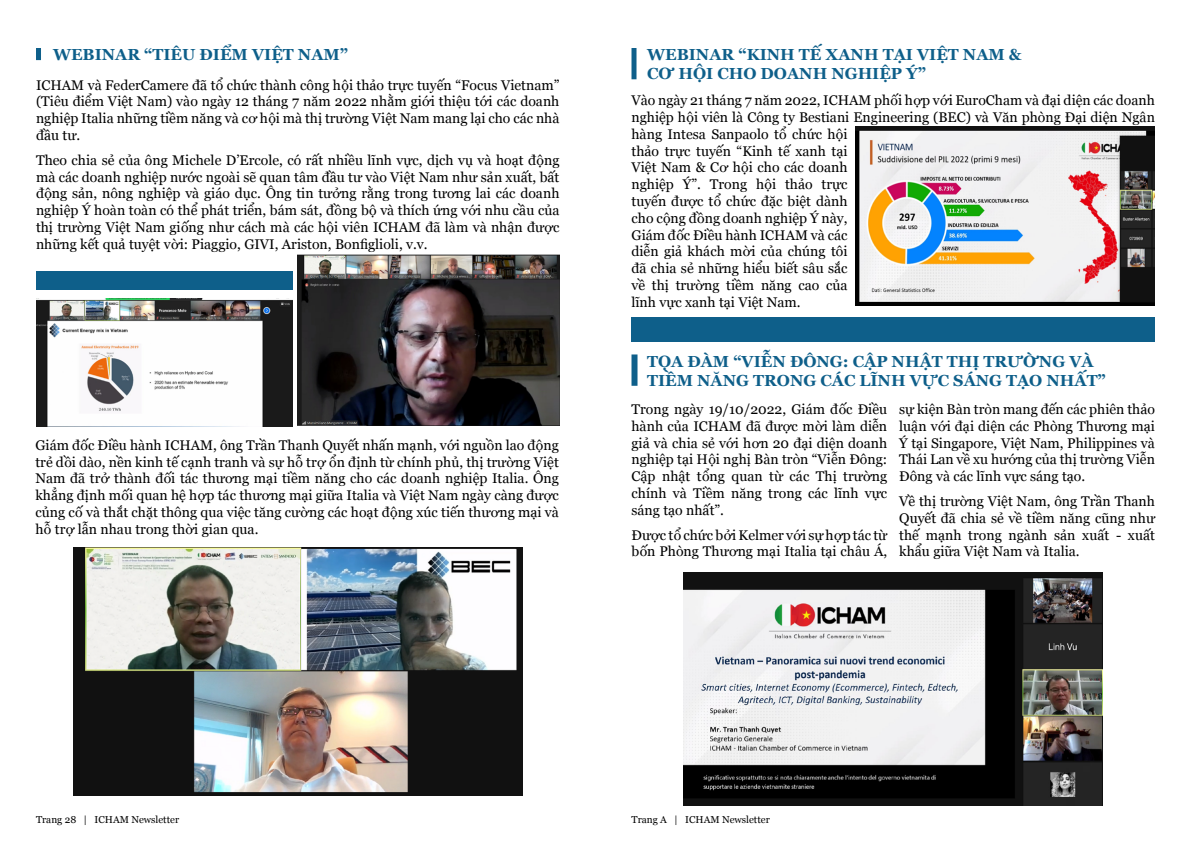
<style>
.page{position:relative;width:1191px;height:842px;background:#fff}
.page>*{position:absolute;margin:0;border:0;box-sizing:border-box;transform-origin:0 0}
.t1{font:700 16px/19.2px "Georgia";color:#0e5f8a}
.t2{font:14px/16.8px "Georgia";color:#000;text-align:justify}
.t3{font:10px "Georgia";color:#000}
</style>
<div class="page">
<img style="left:36px;top:298px;width:256px;height:128px">
<img style="left:297px;top:254px;width:262px;height:172px">
<div style="left:36px;top:48px;width:5px;height:12px;background:#0e5f8a"></div>
<img style="left:73px;top:547px;width:449px;height:248px">
<div style="left:36px;top:271px;width:256px;height:18px;background:#0e5f8a"></div>
<img style="left:683px;top:572px;width:419px;height:234px">
<div style="left:631px;top:48px;width:5px;height:31px;background:#0e5f8a"></div>
<div style="left:631px;top:354px;width:6px;height:32px;background:#0e5f8a"></div>
<img style="left:855px;top:126px;width:300px;height:179px">
<div style="left:631px;top:318px;width:524px;height:24px;background:#0e5f8a"></div>
<p class="t1" style="left:53px;top:44px;width:297px">WEBINAR “TIÊU ĐIỂM VIỆT NAM”</p>
<p class="t2" style="left:36px;top:76px;width:525px">ICHAM và FederCamere đã tổ chức thành công hội thảo trực tuyến “Focus Vietnam” (Tiêu điểm Việt Nam) vào ngày 12 tháng 7 năm 2022 nhằm giới thiệu tới các doanh nghiệp Italia những tiềm năng và cơ hội mà thị trường Việt Nam mang lại cho các nhà đầu tư.</p>
<p class="t2" style="left:36px;top:151px;width:525px">Theo chia sẻ của ông Michele D’Ercole, có rất nhiều lĩnh vực, dịch vụ và hoạt động mà các doanh nghiệp nước ngoài sẽ quan tâm đầu tư vào Việt Nam như sản xuất, bất động sản, nông nghiệp và giáo dục. Ông tin tưởng rằng trong tương lai các doanh nghiệp Ý hoàn toàn có thể phát triển, bám sát, đồng bộ và thích ứng với nhu cầu của thị trường Việt Nam giống như cách mà các hội viên ICHAM đã làm và nhận được những kết quả tuyệt vời: Piaggio, GIVI, Ariston, Bonfiglioli, v.v.</p>
<p class="t2" style="left:35px;top:436px;width:525px">Giám đốc Điều hành ICHAM, ông Trần Thanh Quyết nhấn mạnh, với nguồn lao động trẻ dồi dào, nền kinh tế cạnh tranh và sự hỗ trợ ổn định từ chính phủ, thị trường Việt Nam đã trở thành đối tác thương mại tiềm năng cho các doanh nghiệp Italia. Ông khẳng định mối quan hệ hợp tác thương mại giữa Italia và Việt Nam ngày càng được củng cố và thắt chặt thông qua việc tăng cường các hoạt động xúc tiến thương mại và hỗ trợ lẫn nhau trong thời gian qua.</p>
<p class="t1" style="left:647px;top:44px;width:376px">WEBINAR “KINH TẾ XANH TẠI VIỆT NAM &amp;<br>CƠ HỘI CHO DOANH NGHIỆP Ý”</p>
<p class="t2" style="left:631px;top:91px;width:525px;text-align:left">Vào ngày 21 tháng 7 năm 2022, ICHAM phối hợp với EuroCham và đại diện các doanh nghiệp hội viên là Công ty Bestiani Engineering (BEC) và Văn phòng Đại diện Ngân hàng Intesa Sanpaolo tổ chức hội<br>thảo trực tuyến “Kinh tế xanh tại<br>Việt Nam &amp; Cơ hội cho các doanh<br>nghiệp Ý”. Trong hội thảo trực<br>tuyến được tổ chức đặc biệt dành<br>cho cộng đồng doanh nghiệp Ý này,<br>Giám đốc Điều hành ICHAM và các<br>diễn giả khách mời của chúng tôi<br>đã chia sẻ những hiểu biết sâu sắc<br>về thị trường tiềm năng cao của<br>lĩnh vực xanh tại Việt Nam.</p>
<p class="t1" style="left:647px;top:351px;width:460px">TỌA ĐÀM “VIỄN ĐÔNG: CẬP NHẬT THỊ TRƯỜNG VÀ<br>TIỀM NĂNG TRONG CÁC LĨNH VỰC SÁNG TẠO NHẤT”</p>
<p class="t2" style="left:631px;top:400px;width:257px">Trong ngày 19/10/2022, Giám đốc Điều hành của ICHAM đã được mời làm diễn giả và chia sẻ với hơn 20 đại diện doanh nghiệp tại Hội nghị Bàn tròn “Viễn Đông:<br>Cập nhật tổng quan từ các Thị trường chính và Tiềm năng trong các lĩnh vực sáng tạo nhất”.</p>
<p class="t2" style="left:631px;top:526px;width:257px">Được tổ chức bởi Kelmer với sự hợp tác từ bốn Phòng Thương mại Italia tại châu Á,</p>
<p class="t2" style="left:899px;top:400px;width:257px">sự kiện Bàn tròn mang đến các phiên thảo luận với đại diện các Phòng Thương mại Ý tại Singapore, Việt Nam, Philippines và Thái Lan về xu hướng của thị trường Viễn Đông và các lĩnh vực sáng tạo.</p>
<p class="t2" style="left:899px;top:492px;width:257px">Về thị trường Việt Nam, ông Trần Thanh Quyết đã chia sẻ về tiềm năng cũng như thế mạnh trong ngành sản xuất - xuất khẩu giữa Việt Nam và Italia.</p>
<p class="t3" style="left:36px;top:812px;width:145px">Trang 28 | ICHAM Newsletter</p>
<p class="t3" style="left:631px;top:812px;width:140px">Trang A | ICHAM Newsletter</p>
</div>
